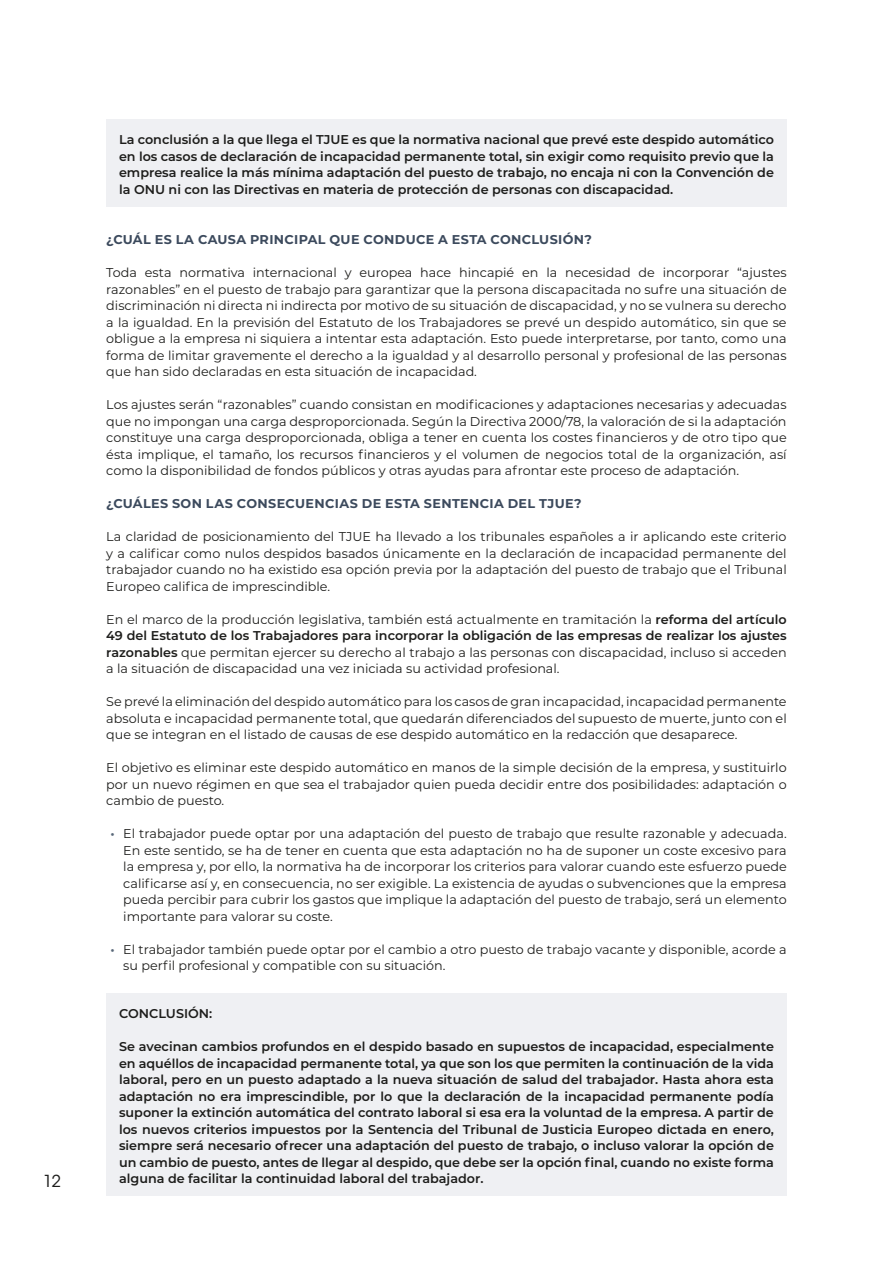
<style>
.page{position:relative;width:893px;height:1263px;background:#fff}
.page>*{position:absolute;margin:0;border:0;box-sizing:border-box;transform-origin:0 0}
.t1{font:16.5px "ITC Avant Garde Std";color:#1d1d1b}
.t2{font:12.75px/16.5px "Montserrat";color:#1d1d1b;text-align:justify}
.t3{font:600 12.75px/16.5px "Montserrat";color:#1d1d1b;text-align:justify}
.t4{font:700 12.75px "Montserrat";letter-spacing:.03em;color:#3c4a5d}
.s1{font-weight:600}
.s2{font-weight:600;color:#586778}
</style>
<div class="page">
<div style="left:106px;top:119px;width:681px;height:87px;background:#eff0f3"></div>
<div style="left:106px;top:993px;width:681px;height:203px;background:#eff0f3"></div>
<p class="t3" style="left:119px;top:131px;width:656px">La conclusión a la que llega el TJUE es que la normativa nacional que prevé este despido automático en los casos de declaración de incapacidad permanente total, sin exigir como requisito previo que la empresa realice la más mínima adaptación del puesto de trabajo, no encaja ni con la Convención de la ONU ni con las Directivas en materia de protección de personas con discapacidad.</p>
<p class="t4" style="left:106px;top:230px;width:487px">¿CUÁL ES LA CAUSA PRINCIPAL QUE CONDUCE A ESTA CONCLUSIÓN?</p>
<p class="t2" style="left:106px;top:264px;width:682px">Toda esta normativa internacional y europea hace hincapié en la necesidad de incorporar “ajustes razonables” en el puesto de trabajo para garantizar que la persona discapacitada no sufre una situación de discriminación ni directa ni indirecta por motivo de su situación de discapacidad, y no se vulnera su derecho a la igualdad. En la previsión del Estatuto de los Trabajadores se prevé un despido automático, sin que se obligue a la empresa ni siquiera a intentar esta adaptación. Esto puede interpretarse, por tanto, como una forma de limitar gravemente el derecho a la igualdad y al desarrollo personal y profesional de las personas que han sido declaradas en esta situación de incapacidad.</p>
<p class="t2" style="left:106px;top:396px;width:682px">Los ajustes serán “razonables” cuando consistan en modificaciones y adaptaciones necesarias y adecuadas que no impongan una carga desproporcionada. Según la Directiva 2000/78, la valoración de si la adaptación constituye una carga desproporcionada, obliga a tener en cuenta los costes financieros y de otro tipo que ésta implique, el tamaño, los recursos financieros y el volumen de negocios total de la organización, así como la disponibilidad de fondos públicos y otras ayudas para afrontar este proceso de adaptación.</p>
<p class="t4" style="left:106px;top:494px;width:477px">¿CUÁLES SON LAS CONSECUENCIAS DE ESTA SENTENCIA DEL TJUE?</p>
<p class="t2" style="left:106px;top:528px;width:682px">La claridad de posicionamiento del TJUE ha llevado a los tribunales españoles a ir aplicando este criterio y a calificar como nulos despidos basados únicamente en la declaración de incapacidad permanente del trabajador cuando no ha existido esa opción previa por la adaptación del puesto de trabajo que el Tribunal Europeo califica de imprescindible.</p>
<p class="t2" style="left:106px;top:610px;width:682px">En el marco de la producción legislativa, también está actualmente en tramitación la <span class="s1">reforma del artículo 49 del Estatuto de los Trabajadores para incorporar la obligación de las empresas de realizar los ajustes razonables</span> que permitan ejercer su derecho al trabajo a las personas con discapacidad, incluso si acceden a la situación de discapacidad una vez iniciada su actividad profesional.</p>
<p class="t2" style="left:106px;top:693px;width:682px">Se prevé la eliminación del despido automático para los casos de gran incapacidad, incapacidad permanente absoluta e incapacidad permanente total, que quedarán diferenciados del supuesto de muerte, junto con el que se integran en el listado de causas de ese despido automático en la redacción que desaparece.</p>
<p class="t2" style="left:106px;top:759px;width:682px">El objetivo es eliminar este despido automático en manos de la simple decisión de la empresa, y sustituirlo por un nuevo régimen en que sea el trabajador quien pueda decidir entre dos posibilidades: adaptación o cambio de puesto.</p>
<p class="t2" style="left:123px;top:825px;width:665px;text-indent:-13px"><span class="s2">•</span> El trabajador puede optar por una adaptación del puesto de trabajo que resulte razonable y adecuada.<br>En este sentido, se ha de tener en cuenta que esta adaptación no ha de suponer un coste excesivo para la empresa y, por ello, la normativa ha de incorporar los criterios para valorar cuando este esfuerzo puede calificarse así y, en consecuencia, no ser exigible. La existencia de ayudas o subvenciones que la empresa pueda percibir para cubrir los gastos que implique la adaptación del puesto de trabajo, será un elemento importante para valorar su coste.</p>
<p class="t2" style="left:123px;top:940px;width:665px;text-indent:-13px"><span class="s2">•</span> El trabajador también puede optar por el cambio a otro puesto de trabajo vacante y disponible, acorde a su perfil profesional y compatible con su situación.</p>
<p class="t3" style="left:119px;top:1005px;width:95px">CONCLUSIÓN:</p>
<p class="t3" style="left:119px;top:1038px;width:656px">Se avecinan cambios profundos en el despido basado en supuestos de incapacidad, especialmente en aquéllos de incapacidad permanente total, ya que son los que permiten la continuación de la vida laboral, pero en un puesto adaptado a la nueva situación de salud del trabajador. Hasta ahora esta adaptación no era imprescindible, por lo que la declaración de la incapacidad permanente podía suponer la extinción automática del contrato laboral si esa era la voluntad de la empresa. A partir de los nuevos criterios impuestos por la Sentencia del Tribunal de Justicia Europeo dictada en enero, siempre será necesario ofrecer una adaptación del puesto de trabajo, o incluso valorar la opción de un cambio de puesto, antes de llegar al despido, que debe ser la opción final, cuando no existe forma</p>
<p class="t1" style="left:43px;top:1170px;width:19px">12</p>
<p class="t3" style="left:119px;top:1170px;width:366px">alguna de facilitar la continuidad laboral del trabajador.</p>
</div>
